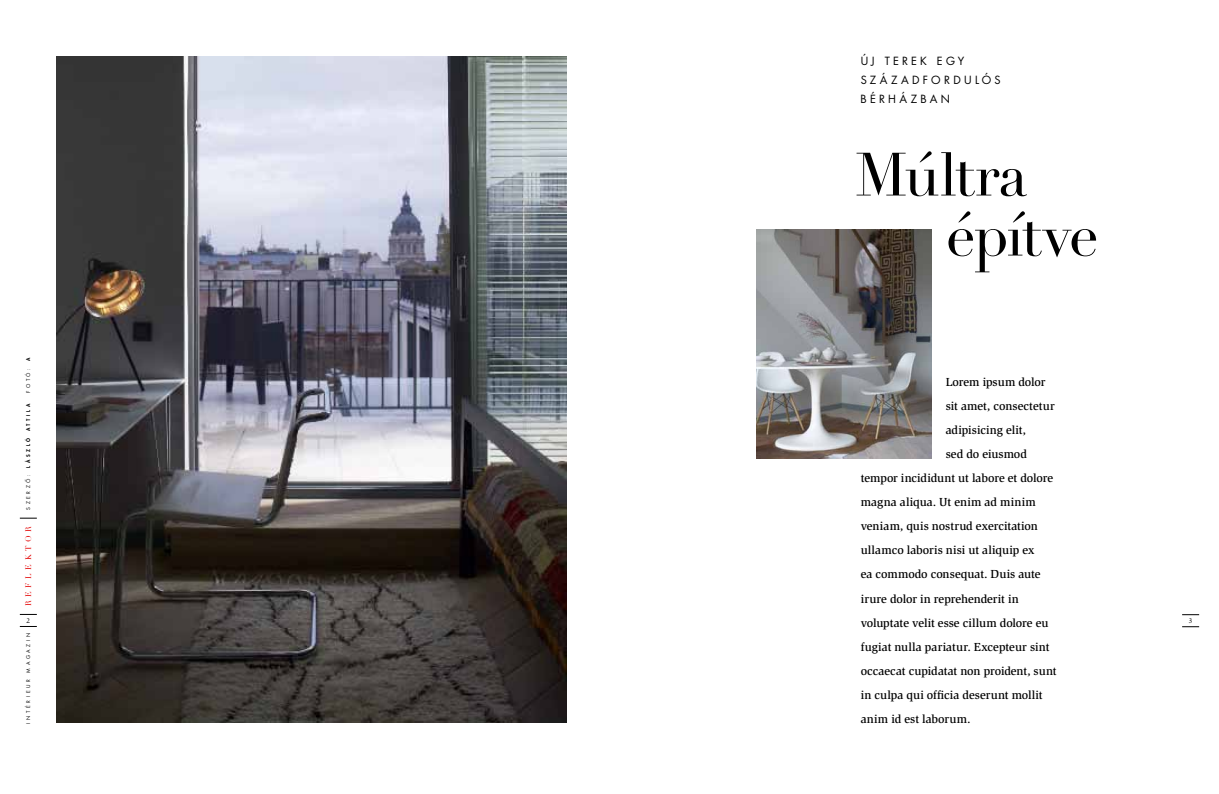
<style>
.page{position:relative;width:1219px;height:794px;background:#fff}
.page>*{position:absolute;margin:0;border:0;box-sizing:border-box;transform-origin:0 0}
.t1{font:60px/60px "Didot LH Roman H";letter-spacing:-.04em;color:#000}
.t2{font:12px "Slimbach Medium H";color:#000}
.t3{font:11px/19px "Futura H Book";letter-spacing:.295em;color:#000}
.t4{font:8px "Didot LH Roman H";letter-spacing:.44em;color:#e30000}
.t5{font:7px "Slimbach Book H";color:#000}
.t6{font:5px "Futura H Book";letter-spacing:.52em;color:#000}
.t7{font:5px "Futura Heavy Hun";letter-spacing:.525em;color:#000}
</style>
<div class="page">
<img style="left:57px;top:57px;width:510px;height:666px">
<img style="left:756px;top:229px;width:176px;height:229px">
<svg style="left:20px;top:518px;width:17px;height:1px"></svg>
<svg style="left:20px;top:614px;width:17px;height:1px"></svg>
<svg style="left:20px;top:626px;width:17px;height:1px"></svg>
<svg style="left:1182px;top:614px;width:17px;height:1px"></svg>
<svg style="left:1182px;top:626px;width:17px;height:1px"></svg>
<p class="t7" style="left:25px;top:361px;width:5px;rotate:-90deg">a</p>
<p class="t6" style="left:25px;top:393px;width:26px;rotate:-90deg">FOTÓ:</p>
<p class="t7" style="left:25px;top:431px;width:29px;rotate:-90deg">Attila</p>
<p class="t7" style="left:25px;top:468px;width:31px;rotate:-90deg">László</p>
<p class="t6" style="left:25px;top:510px;width:37px;rotate:-90deg">SZERZÔ:</p>
<p class="t4" style="left:24px;top:606px;width:81px;rotate:-90deg">REFLEKTOR</p>
<p class="t5" style="left:27px;top:616px;width:5px">2</p>
<p class="t6" style="left:25px;top:672px;width:41px;rotate:-90deg">MAGAZI N</p>
<p class="t6" style="left:25px;top:723px;width:46px;rotate:-90deg">INTÉRI EUR</p>
<p class="t3" style="left:861px;top:52px;width:141px">ÚJ TEREK EGY<br>SZÁZADF ORDULÓS<br>BÉRHÁZBAN</p>
<h1 class="t1" style="left:946px;top:146px;width:155px;text-indent:-91px">Múltra építve</h1>
<p class="t2" style="left:946px;top:375px;width:101px">Lorem ipsum dolor</p>
<p class="t2" style="left:946px;top:399px;width:110px">sit amet, consectetur</p>
<p class="t2" style="left:946px;top:423px;width:82px">adipisicing elit,</p>
<p class="t2" style="left:946px;top:447px;width:83px">sed do eiusmod</p>
<p class="t2" style="left:861px;top:471px;width:194px">tempor incididunt ut labore et dolore</p>
<p class="t2" style="left:861px;top:495px;width:177px">magna aliqua. Ut enim ad minim</p>
<p class="t2" style="left:861px;top:519px;width:179px">veniam, quis nostrud exercitation</p>
<p class="t2" style="left:861px;top:543px;width:176px">ullamco laboris nisi ut aliquip ex</p>
<p class="t2" style="left:861px;top:567px;width:181px">ea commodo consequat. Duis aute</p>
<p class="t2" style="left:861px;top:591px;width:160px">irure dolor in reprehenderit in</p>
<p class="t2" style="left:861px;top:615px;width:189px">voluptate velit esse cillum dolore eu</p>
<p class="t2" style="left:861px;top:639px;width:190px">fugiat nulla pariatur. Excepteur sint</p>
<p class="t2" style="left:861px;top:663px;width:198px">occaecat cupidatat non proident, sunt</p>
<p class="t2" style="left:861px;top:687px;width:184px">in culpa qui officia deserunt mollit</p>
<p class="t2" style="left:861px;top:711px;width:112px">anim id est laborum.</p>
<p class="t5" style="left:1189px;top:616px;width:5px">3</p>
</div>
